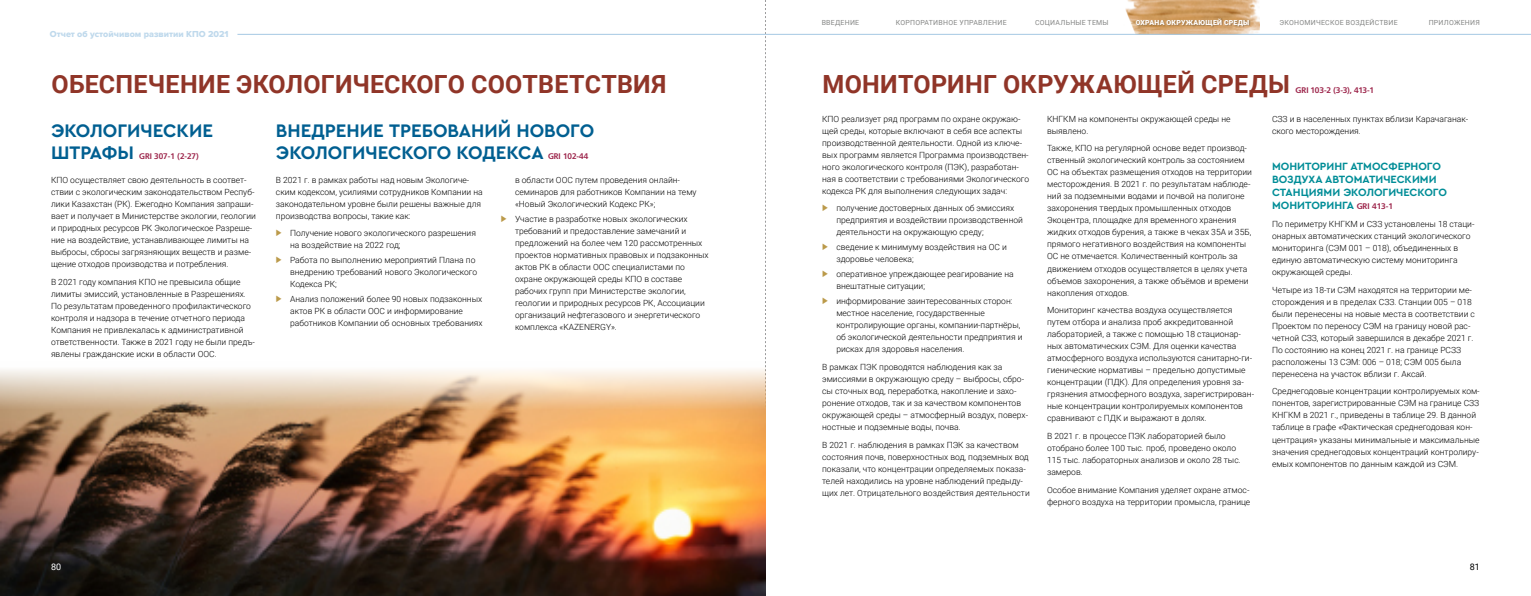
<style>
.page{position:relative;width:1531px;height:596px;background:#fff}
.page>*{position:absolute;margin:0;border:0;box-sizing:border-box;transform-origin:0 0}
.t1{font:700 25px "Roboto";letter-spacing:.01em;color:#903528}
.t2{font:700 19px/22.8px "Cera Pro";color:#005f91}
.t3{font:700 11px/13.2px "Cera Pro";color:#008d97}
.t4{font:9px "Proxima Nova Extrabld";color:#bfd9ec}
.t5{font:9px "Roboto";color:#000}
.t6{font:9px "Roboto";color:#fff}
.t7{font:300 8.5px/12px "Roboto";color:#000}
.t8{font:700 8px "DS Tornado";color:#9c244a}
.t9{font:700 8px "DS Tornado";letter-spacing:-.025em;color:#9c244a}
.t10{font:7px "Roboto";letter-spacing:.035em;color:#868786}
.t11{font:900 7px "Roboto";letter-spacing:.035em;color:#fff}
.s1{font-family:"DS Tornado";font-size:8px;color:#9c244a}
</style>
<div class="page">
<svg style="left:765px;top:0;width:1px;height:595px"></svg>
<img style="left:1120px;top:0;width:139px;height:34px">
<img style="left:0;top:369px;width:765px;height:226px">
<hr style="left:237px;top:34px;width:528px;height:1px;background:#a6c9e4">
<hr style="left:765px;top:34px;width:766px;height:1px;background:#a6c9e4">
<div style="left:1136px;top:19px;width:114px;height:9px;background:#000;opacity:.25"></div>
<p class="t4" style="left:50px;top:29px;width:180px">Отчет об устойчивом развитии КПО 2021</p>
<h1 class="t1" style="left:51px;top:66px;width:616px">ОБЕСПЕЧЕНИЕ ЭКОЛОГИЧЕСКОГО СООТВЕТСТВИЯ</h1>
<h2 class="t2" style="left:276px;top:118px;width:320px">ВНЕДРЕНИЕ ТРЕБОВАНИЙ НОВОГО<br>ЭКОЛОГИЧЕСКОГО КОДЕКСА</h2>
<h2 class="t2" style="left:51px;top:118px;width:163px">ЭКОЛОГИЧЕСКИЕ<br>ШТРАФЫ</h2>
<p class="t8" style="left:139px;top:152px;width:61px">GRI 307-1 (2-27)</p>
<p class="t7" style="left:51px;top:173px;width:206px">КПО осуществляет свою деятельность в соответ&shy;ствии с экологическим законодательством Респуб&shy;лики Казахстан (РК). Ежегодно Компания запраши&shy;вает и получает в Министерстве экологии, геологии и природных ресурсов РК Экологическое Разреше&shy;ние на воздействие, устанавливающее лимиты на выбросы, сбросы загрязняющих веществ и разме&shy;щение отходов производства и потребления.</p>
<p class="t7" style="left:51px;top:275px;width:205px">В 2021 году компания КПО не превысила общие лимиты эмиссий, установленные в Разрешениях.<br>По результатам проведенного профилактического контроля и надзора в течение отчетного периода Компания не привлекалась к административной ответственности. Также в 2021 году не были предъ&shy;явлены гражданские иски в области ООС.</p>
<p class="t8" style="left:548px;top:152px;width:42px">GRI 102-44</p>
<p class="t7" style="left:276px;top:173px;width:208px">В 2021 г. в рамках работы над новым Экологиче&shy;ским кодексом, усилиями сотрудников Компании на законодательном уровне были решены важные для производства вопросы, такие как:</p>
<p class="t7" style="left:290px;top:227px;width:187px">Получение нового экологического разрешения на воздействие на 2022 год;</p>
<p class="t7" style="left:290px;top:254px;width:189px">Работа по выполнению мероприятий Плана по внедрению требований нового Экологического<br>Кодекса РК;</p>
<p class="t7" style="left:290px;top:293px;width:194px">Анализ положений более 90 новых подзаконных актов РК в области ООС и информирование работников Компании об основных требованиях</p>
<p class="t7" style="left:515px;top:173px;width:183px">в области ООС путем проведения онлайн&shy;семинаров для работников Компании на тему «Новый Экологический Кодекс РК»;</p>
<p class="t7" style="left:515px;top:212px;width:195px">Участие в разработке новых экологических требований и предоставление замечаний и предложений на более чем 120 рассмотренных проектов нормативных правовых и подзаконных актов РК в области ООС специалистами по охране окружающей среды КПО в составе рабочих групп при Министерстве экологии, геологии и природных ресурсов РК, Ассоциации организаций нефтегазового и энергетического комплекса «KAZENERGY».</p>
<p class="t6" style="left:51px;top:560px;width:12px">80</p>
<p class="t11" style="left:1136px;top:18px;width:115px">ОХРАНА ОКРУЖАЮЩЕЙ СРЕДЫ</p>
<p class="t10" style="left:822px;top:18px;width:39px">ВВЕДЕНИЕ</p>
<p class="t10" style="left:896px;top:18px;width:112px">КОРПОРАТИВНОЕ УПРАВЛЕНИЕ</p>
<p class="t10" style="left:1035px;top:18px;width:75px">СОЦИАЛЬНЫЕ ТЕМЫ</p>
<p class="t10" style="left:1279px;top:18px;width:120px">ЭКОНОМИЧЕСКОЕ ВОЗДЕЙСТВИЕ</p>
<p class="t10" style="left:1428px;top:18px;width:53px">ПРИЛОЖЕНИЯ</p>
<h1 class="t1" style="left:822px;top:66px;width:469px">МОНИТОРИНГ ОКРУЖАЮЩЕЙ СРЕДЫ</h1>
<p class="t9" style="left:1295px;top:85px;width:80px">GRI 103-2 (3-3), 413-1</p>
<p class="t7" style="left:822px;top:112px;width:208px">КПО реализует ряд программ по охране окружаю&shy;щей среды, которые включают в себя все аспекты производственной деятельности. Одной из ключе&shy;вых программ является Программа производствен&shy;ного экологического контроля (ПЭК), разработан&shy;ная в соответствии с требованиями Экологического кодекса РК для выполнения следующих задач:</p>
<p class="t7" style="left:836px;top:202px;width:188px">получение достоверных данных об эмиссиях предприятия и воздействии производственной деятельности на окружающую среду;</p>
<p class="t7" style="left:836px;top:241px;width:172px">сведение к минимуму воздействия на ОС и здоровье человека;</p>
<p class="t7" style="left:836px;top:267px;width:179px">оперативное упреждающее реагирование на внештатные ситуации;</p>
<p class="t7" style="left:836px;top:294px;width:188px">информирование заинтересованных сторон: местное население, государственные контролирующие органы, компании-партнёры, об экологической деятельности предприятия и рисках для здоровья населения.</p>
<p class="t7" style="left:822px;top:360px;width:207px">В рамках ПЭК проводятся наблюдения как за эмиссиями в окружающую среду – выбросы, сбро&shy;сы сточных вод, переработка, накопление и захо&shy;ронение отходов, так и за качеством компонентов окружающей среды – атмосферный воздух, поверх&shy;ностные и подземные воды, почва.</p>
<p class="t7" style="left:822px;top:438px;width:209px">В 2021 г. наблюдения в рамках ПЭК за качеством состояния почв, поверхностных вод, подземных вод показали, что концентрации определяемых показа&shy;телей находились на уровне наблюдений предыду&shy;щих лет. Отрицательного воздействия деятельности</p>
<p class="t7" style="left:1047px;top:112px;width:185px">КНГКМ на компоненты окружающей среды не выявлено.</p>
<p class="t7" style="left:1047px;top:142px;width:206px">Также, КПО на регулярной основе ведет производ&shy;ственный экологический контроль за состоянием ОС на объектах размещения отходов на территории месторождения. В 2021 г. по результатам наблюде&shy;ний за подземными водами и почвой на полигоне захоронения твердых промышленных отходов Экоцентра, площадке для временного хранения жидких отходов бурения, а также в чеках 35А и 35Б, прямого негативного воздействия на компоненты ОС не отмечается. Количественный контроль за движением отходов осуществляется в целях учета объемов захоронения, а также объёмов и времени накопления отходов.</p>
<p class="t7" style="left:1047px;top:304px;width:208px">Мониторинг качества воздуха осуществляется путем отбора и анализа проб аккредитованной лабораторией, а также с помощью 18 стационар&shy;ных автоматических СЭМ. Для оценки качества атмосферного воздуха используются санитарно-ги&shy;гиенические нормативы – предельно допустимые концентрации (ПДК). Для определения уровня за&shy;грязнения атмосферного воздуха, зарегистрирован&shy;ные концентрации контролируемых компонентов сравнивают с ПДК и выражают в долях.</p>
<p class="t7" style="left:1047px;top:429px;width:195px">В 2021 г. в процессе ПЭК лабораторией было отобрано более 100 тыс. проб, проведено около 115 тыс. лабораторных анализов и около 28 тыс. замеров.</p>
<p class="t7" style="left:1047px;top:483px;width:205px">Особое внимание Компания уделяет охране атмос&shy;ферного воздуха на территории промысла, границе</p>
<p class="t7" style="left:1272px;top:112px;width:198px">СЗЗ и в населенных пунктах вблизи Карачаганак&shy;ского месторождения.</p>
<p class="t3" style="left:1272px;top:159px;width:176px">МОНИТОРИНГ АТМОСФЕРНОГО<br>ВОЗДУХА АВТОМАТИЧЕСКИМИ<br>СТАНЦИЯМИ ЭКОЛОГИЧЕСКОГО<br>МОНИТОРИНГА <span class="s1">GRI 413-1</span></p>
<p class="t7" style="left:1272px;top:217px;width:204px">По периметру КНГКМ и СЗЗ установлены 18 стаци&shy;онарных автоматических станций экологического мониторинга (СЭМ 001 – 018), объединенных в единую автоматическую систему мониторинга окружающей среды.</p>
<p class="t7" style="left:1272px;top:283px;width:204px">Четыре из 18-ти СЭМ находятся на территории ме&shy;сторождения и в пределах СЗЗ. Станции 005 – 018 были перенесены на новые места в соответствии с Проектом по переносу СЭМ на границу новой рас&shy;четной СЗЗ, который завершился в декабре 2021 г.<br>По состоянию на конец 2021 г. на границе РСЗЗ расположены 13 СЭМ: 006 – 018; СЭМ 005 была перенесена на участок вблизи г. Аксай.</p>
<p class="t7" style="left:1272px;top:385px;width:209px">Среднегодовые концентрации контролируемых ком&shy;понентов, зарегистрированные СЭМ на границе СЗЗ КНГКМ в 2021 г., приведены в таблице 29. В данной таблице в графе «Фактическая среднегодовая кон&shy;центрация» указаны минимальные и максимальные значения среднегодовых концентраций контролиру&shy;емых компонентов по данным каждой из СЭМ.</p>
<p class="t5" style="left:1470px;top:560px;width:12px">81</p>
</div>
